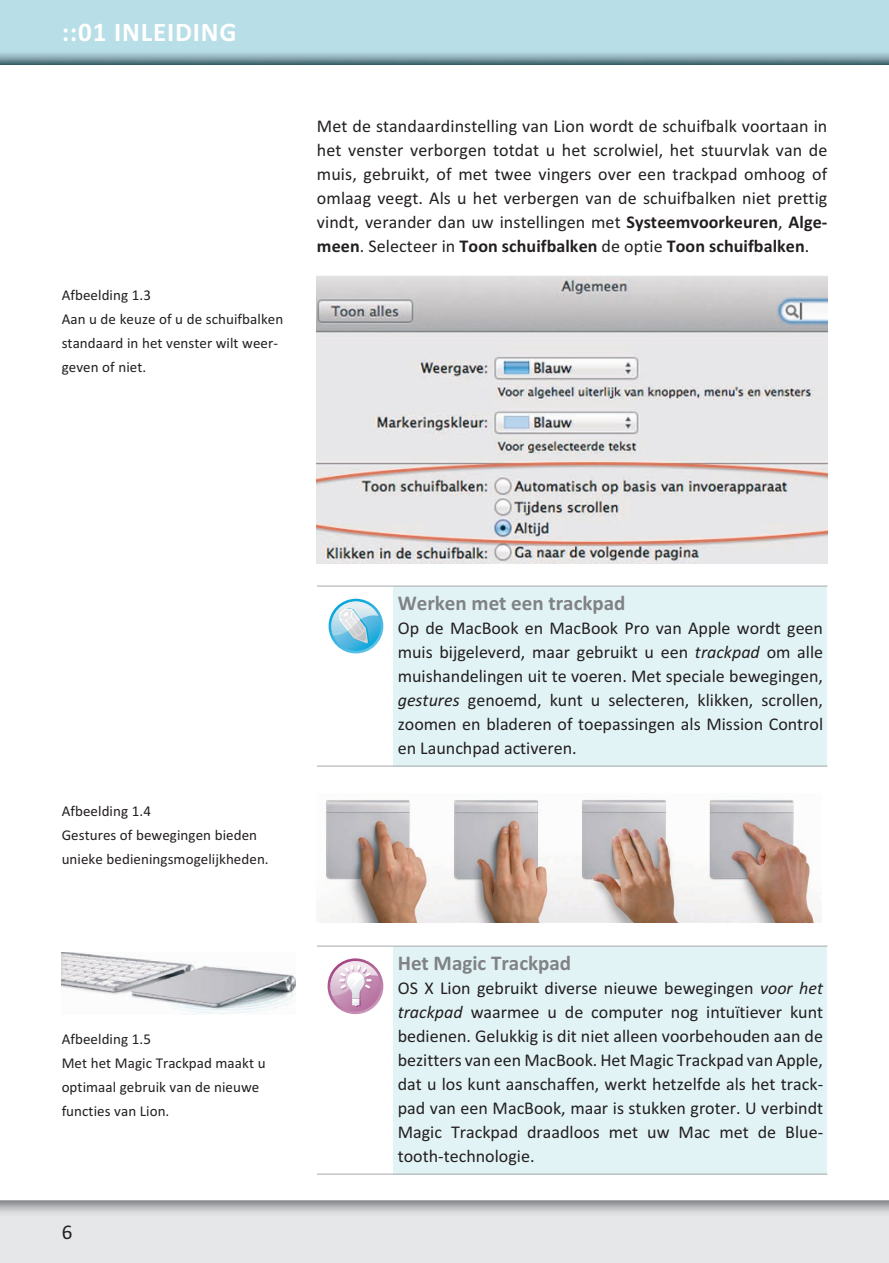
<style>
.page{position:relative;width:889px;height:1263px;background:#fff}
.page>*{position:absolute;margin:0;border:0;box-sizing:border-box;transform-origin:0 0}
.t1{font:700 27px "Calibri";letter-spacing:.03em;color:#fff}
.t2{font:700 21px "Calibri";color:#808285}
.t3{font:21px "Calibri";color:#231f20}
.t4{font:18px/24px "Calibri";color:#231f20;text-align:justify}
.t5{font:15px/24px "Calibri";letter-spacing:.005em;color:#231f20}
.s1{font-weight:700}
.s2{font-style:italic}
</style>
<div class="page">
<img style="left:0;top:0;width:889px;height:65px">
<div style="left:393px;top:586px;width:434px;height:180px;background:#e2f3f6"></div>
<hr style="left:317px;top:586px;width:510px;height:1px;background:#a8a9ad">
<hr style="left:317px;top:766px;width:510px;height:1px;background:#a8a9ad">
<div style="left:393px;top:946px;width:434px;height:228px;background:#e2f3f6"></div>
<hr style="left:317px;top:946px;width:510px;height:1px;background:#a8a9ad">
<hr style="left:317px;top:1174px;width:510px;height:1px;background:#a8a9ad">
<img style="left:317px;top:276px;width:510px;height:287px">
<img style="left:321px;top:799px;width:500px;height:123px">
<img style="left:62px;top:953px;width:234px;height:61px">
<svg style="left:328px;top:599px;width:55px;height:54px"></svg>
<svg style="left:331px;top:601px;width:49px;height:50px"></svg>
<svg style="left:331px;top:601px;width:47px;height:43px;background:#9fd2e5"></svg>
<svg style="left:327px;top:958px;width:56px;height:56px"></svg>
<div style="left:330px;top:961px;width:50px;height:50px;background:#bb7aa6;border-radius:50%"></div>
<svg style="left:330px;top:961px;width:48px;height:46px"></svg>
<h1 class="t1" style="left:62px;top:22px;width:176px">::01 INLEIDING</h1>
<p class="t5" style="left:62px;top:284px;width:223px">Afbeelding 1.3<br>Aan u de keuze of u de schuifbalken standaard in het venster wilt weer&shy;geven of niet.</p>
<p class="t4" style="left:317px;top:115px;width:512px">Met de standaardinstelling van Lion wordt de schuifbalk voortaan in het venster verborgen totdat u het scrolwiel, het stuurvlak van de muis, gebruikt, of met twee vingers over een trackpad omhoog of omlaag veegt. Als u het verbergen van de schuifbalken niet prettig vindt, verander dan uw instellingen met <span class="s1">Systeemvoorkeuren</span>, <span class="s1">Alge&shy;meen</span>. Selecteer in <span class="s1">Toon schuifbalken</span> de optie <span class="s1">Toon schuifbalken</span>.</p>
<p class="t5" style="left:62px;top:801px;width:208px">Afbeelding 1.4<br>Gestures of bewegingen bieden unieke bedieningsmogelijkheden.</p>
<p class="t5" style="left:62px;top:1028px;width:205px">Afbeelding 1.5<br>Met het Magic Trackpad maakt u optimaal gebruik van de nieuwe functies van Lion.</p>
<p class="t3" style="left:62px;top:1224px;width:12px">6</p>
<p class="t2" style="left:398px;top:596px;width:229px">Werken met een trackpad</p>
<p class="t4" style="left:398px;top:618px;width:427px">Op de MacBook en MacBook Pro van Apple wordt geen muis bijgeleverd, maar gebruikt u een <span class="s2">trackpad</span> om alle muishandelingen uit te voeren. Met speciale bewegingen, <span class="s2">gestures</span> genoemd, kunt u selecteren, klikken, scrollen, zoomen en bladeren of toepassingen als Mission Control en Launchpad activeren.</p>
<p class="t2" style="left:398px;top:956px;width:175px">Het Magic Trackpad</p>
<p class="t4" style="left:398px;top:978px;width:427px">OS X Lion gebruikt diverse nieuwe bewegingen <span class="s2">voor het trackpad</span> waarmee u de computer nog intuïtiever kunt bedienen. Gelukkig is dit niet alleen voorbehouden aan de bezitters van een MacBook. Het Magic Trackpad van Apple, dat u los kunt aanschaffen, werkt hetzelfde als het track&shy;pad van een MacBook, maar is stukken groter. U verbindt Magic Trackpad draadloos met uw Mac met de Blue&shy;tooth-technologie.</p>
</div>
